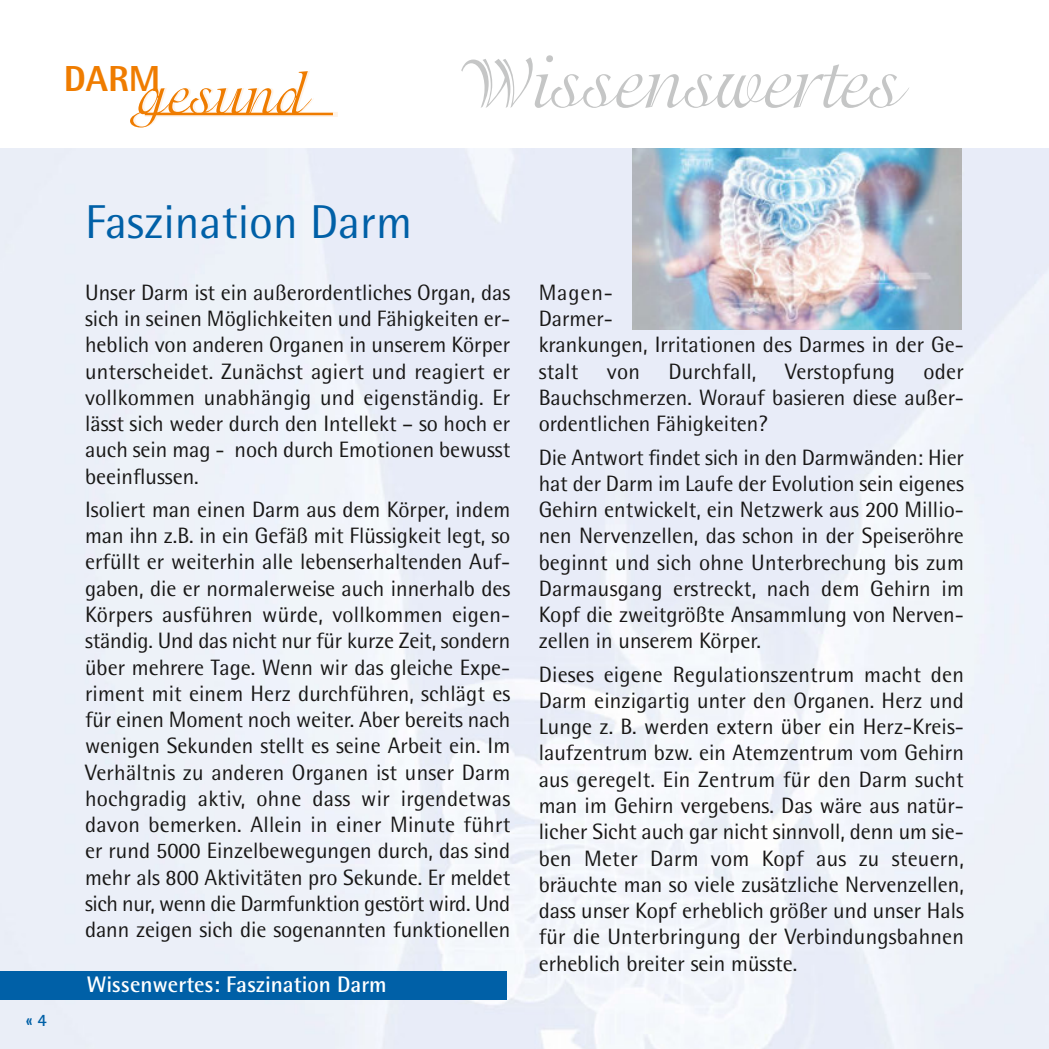
<style>
.page{position:relative;width:1049px;height:1049px;background:#fff}
.page>*{position:absolute;margin:0;border:0;box-sizing:border-box;transform-origin:0 0}
.t1{font:75px "Isadora";color:#c5c6c6}
.t2{font:57.75px "Isadora";color:#ef7c00}
.t3{font:47.5px "Rotis Semi Sans Pro";color:#0060a7}
.t4{font:800 36.25px "Rotis Semi Sans Pro";color:#ef7c00}
.t5{font:700 22.5px "Rotis Semi Sans Pro";color:#fff}
.t6{font:22.25px/26.2px "Rotis Semi Sans Pro";color:#181716;text-align:justify}
.t7{font:700 17.5px "Rotis Semi Sans Pro";color:#0060a7}
</style>
<div class="page">
<img style="left:0;top:149px;width:1049px;height:900px">
<svg style="left:145px;top:112px;width:193px;height:5px"></svg>
<hr style="left:145px;top:113px;width:188px;height:2px;background:#ef7c00">
<div style="left:0;top:971px;width:507px;height:28px;background:#0060a7"></div>
<img style="left:633px;top:149px;width:328px;height:181px">
<p class="t4" style="left:64px;top:57px;width:98px">DARM</p>
<p class="t2" style="left:138px;top:71px;width:170px">gesund</p>
<p class="t1" style="left:456px;top:52px;width:447px">Wissenswertes</p>
<p class="t7" style="left:26px;top:1013px;width:23px">« 4</p>
<p class="t3" style="left:85px;top:206px;width:329px">Faszination Darm</p>
<p class="t6" style="left:85px;top:281px;width:427px">Unser Darm ist ein außerordentliches Organ, das sich in seinen Möglichkeiten und Fähigkeiten er&shy;heblich von anderen Organen in unserem Körper unterscheidet. Zunächst agiert und reagiert er vollkommen unabhängig und eigenständig. Er lässt sich weder durch den Intellekt – so hoch er auch sein mag - noch durch Emotionen bewusst beeinflussen.</p>
<p class="t6" style="left:85px;top:498px;width:427px">Isoliert man einen Darm aus dem Körper, indem man ihn z.B. in ein Gefäß mit Flüssigkeit legt, so erfüllt er weiterhin alle lebenserhaltenden Auf&shy;gaben, die er normalerweise auch innerhalb des Körpers ausführen würde, vollkommen eigen&shy;ständig. Und das nicht nur für kurze Zeit, sondern über mehrere Tage. Wenn wir das gleiche Expe&shy;riment mit einem Herz durchführen, schlägt es für einen Moment noch weiter. Aber bereits nach wenigen Sekunden stellt es seine Arbeit ein. Im Verhältnis zu anderen Organen ist unser Darm hochgradig aktiv, ohne dass wir irgendetwas davon bemerken. Allein in einer Minute führt er rund 5000 Einzelbewegungen durch, das sind mehr als 800 Aktivitäten pro Sekunde. Er meldet sich nur, wenn die Darmfunktion gestört wird. Und dann zeigen sich die sogenannten funktionellen</p>
<p class="t5" style="left:87px;top:976px;width:302px">Wissenwertes: Faszination Darm</p>
<p class="t6" style="left:539px;top:281px;width:427px;text-align:left">Magen-<br>Darmer-<br>krankungen, Irritationen des Darmes in der Ge&shy;stalt</p>
<p class="t6" style="left:607px;top:360px;width:35px">von</p>
<p class="t6" style="left:668px;top:360px;width:89px">Durchfall,</p>
<p class="t6" style="left:785px;top:360px;width:111px">Verstopfung</p>
<p class="t6" style="left:539px;top:360px;width:427px;text-indent:385px">oder Bauchschmerzen. Worauf basieren diese außer&shy;ordentlichen Fähigkeiten?</p>
<p class="t6" style="left:539px;top:446px;width:427px">Die Antwort findet sich in den Darmwänden: Hier hat der Darm im Laufe der Evolution sein eigenes Gehirn entwickelt, ein Netzwerk aus 200 Millio&shy;nen Nervenzellen, das schon in der Speiseröhre beginnt und sich ohne Unterbrechung bis zum Darmausgang erstreckt, nach dem Gehirn im Kopf die zweitgrößte Ansammlung von Nerven&shy;zellen in unserem Körper.</p>
<p class="t6" style="left:539px;top:663px;width:427px">Dieses eigene Regulationszentrum macht den Darm einzigartig unter den Organen. Herz und Lunge z. B. werden extern über ein Herz-Kreis&shy;laufzentrum bzw. ein Atemzentrum vom Gehirn aus geregelt. Ein Zentrum für den Darm sucht man im Gehirn vergebens. Das wäre aus natür&shy;licher Sicht auch gar nicht sinnvoll, denn um sie&shy;ben Meter Darm vom Kopf aus zu steuern, bräuchte man so viele zusätzliche Nervenzellen, dass unser Kopf erheblich größer und unser Hals für die Unterbringung der Verbindungsbahnen erheblich breiter sein müsste.</p>
</div>
